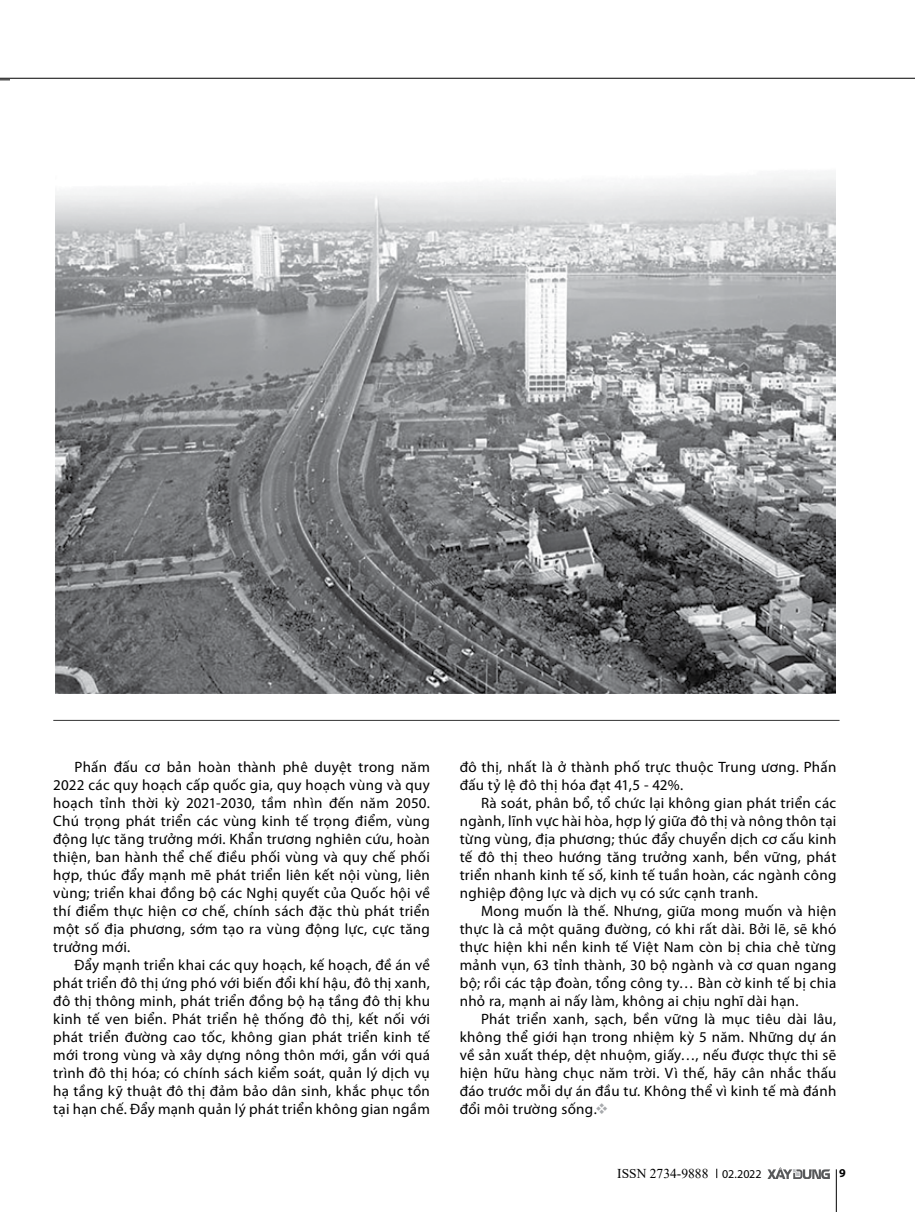
<style>
.page{position:relative;width:915px;height:1212px;background:#fff}
.page>*{position:absolute;margin:0;border:0;box-sizing:border-box;transform-origin:0 0}
.t1{font:15px/18px "Myriad Pro";letter-spacing:.02em;color:#000;text-align:justify}
.t2{font:13.5px "Times New Roman";color:#000}
.t3{font:700 12px "Myriad Pro";color:#000}
.s1{color:#a7a9ac}
.s2{font-family:"Myriad Pro";font-size:12px}
</style>
<div class="page">
<svg style="left:767px;top:1167px;width:62px;height:11px"></svg>
<hr style="left:835px;top:1169px;width:1px;height:43px;background:#000">
<svg style="left:0;top:77px;width:914px;height:3px"></svg>
<img style="left:55px;top:173px;width:780px;height:520px">
<hr style="left:53px;top:720px;width:786px;height:1px;background:#000">
<p class="t1" style="left:53px;top:758px;width:378px;text-indent:21px">Phấn đấu cơ bản hoàn thành phê duyệt trong năm 2022 các quy hoạch cấp quốc gia, quy hoạch vùng và quy hoạch tỉnh thời kỳ 2021-2030, tầm nhìn đến năm 2050.<br>Chú trọng phát triển các vùng kinh tế trọng điểm, vùng động lực tăng trưởng mới. Khẩn trương nghiên cứu, hoàn thiện, ban hành thể chế điều phối vùng và quy chế phối hợp, thúc đẩy mạnh mẽ phát triển liên kết nội vùng, liên vùng; triển khai đồng bộ các Nghị quyết của Quốc hội về thí điểm thực hiện cơ chế, chính sách đặc thù phát triển một số địa phương, sớm tạo ra vùng động lực, cực tăng trưởng mới.</p>
<p class="t1" style="left:53px;top:956px;width:378px;text-indent:21px">Đẩy mạnh triển khai các quy hoạch, kế hoạch, đề án về phát triển đô thị ứng phó với biến đổi khí hậu, đô thị xanh, đô thị thông minh, phát triển đồng bộ hạ tầng đô thị khu kinh tế ven biển. Phát triển hệ thống đô thị, kết nối với phát triển đường cao tốc, không gian phát triển kinh tế mới trong vùng và xây dựng nông thôn mới, gắn với quá trình đô thị hóa; có chính sách kiểm soát, quản lý dịch vụ hạ tầng kỹ thuật đô thị đảm bảo dân sinh, khắc phục tồn tại hạn chế. Đẩy mạnh quản lý phát triển không gian ngầm</p>
<p class="t1" style="left:459px;top:758px;width:378px">đô thị, nhất là ở thành phố trực thuộc Trung ương. Phấn đấu tỷ lệ đô thị hóa đạt 41,5 - 42%.</p>
<p class="t1" style="left:459px;top:794px;width:378px;text-indent:21px">Rà soát, phân bổ, tổ chức lại không gian phát triển các ngành, lĩnh vực hài hòa, hợp lý giữa đô thị và nông thôn tại từng vùng, địa phương; thúc đẩy chuyển dịch cơ cấu kinh tế đô thị theo hướng tăng trưởng xanh, bền vững, phát triển nhanh kinh tế số, kinh tế tuần hoàn, các ngành công nghiệp động lực và dịch vụ có sức cạnh tranh.</p>
<p class="t1" style="left:459px;top:902px;width:378px;text-indent:21px">Mong muốn là thế. Nhưng, giữa mong muốn và hiện thực là cả một quãng đường, có khi rất dài. Bởi lẽ, sẽ khó thực hiện khi nền kinh tế Việt Nam còn bị chia chẻ từng mảnh vụn, 63 tỉnh thành, 30 bộ ngành và cơ quan ngang bộ; rồi các tập đoàn, tổng công ty… Bàn cờ kinh tế bị chia nhỏ ra, mạnh ai nấy làm, không ai chịu nghĩ dài hạn.</p>
<p class="t1" style="left:459px;top:1010px;width:378px;text-indent:21px">Phát triển xanh, sạch, bền vững là mục tiêu dài lâu, không thể giới hạn trong nhiệm kỳ 5 năm. Những dự án về sản xuất thép, dệt nhuộm, giấy…, nếu được thực thi sẽ hiện hữu hàng chục năm trời. Vì thế, hãy cân nhắc thấu đáo trước mỗi dự án đầu tư. Không thể vì kinh tế mà đánh đổi môi trường sống.<span class="s1">❖</span></p>
<p class="t2" style="left:617px;top:1164px;width:146px">ISSN 2734-9888 <span class="s2">02.2022</span></p>
<p class="t3" style="left:838px;top:1165px;width:8px">9</p>
</div>
